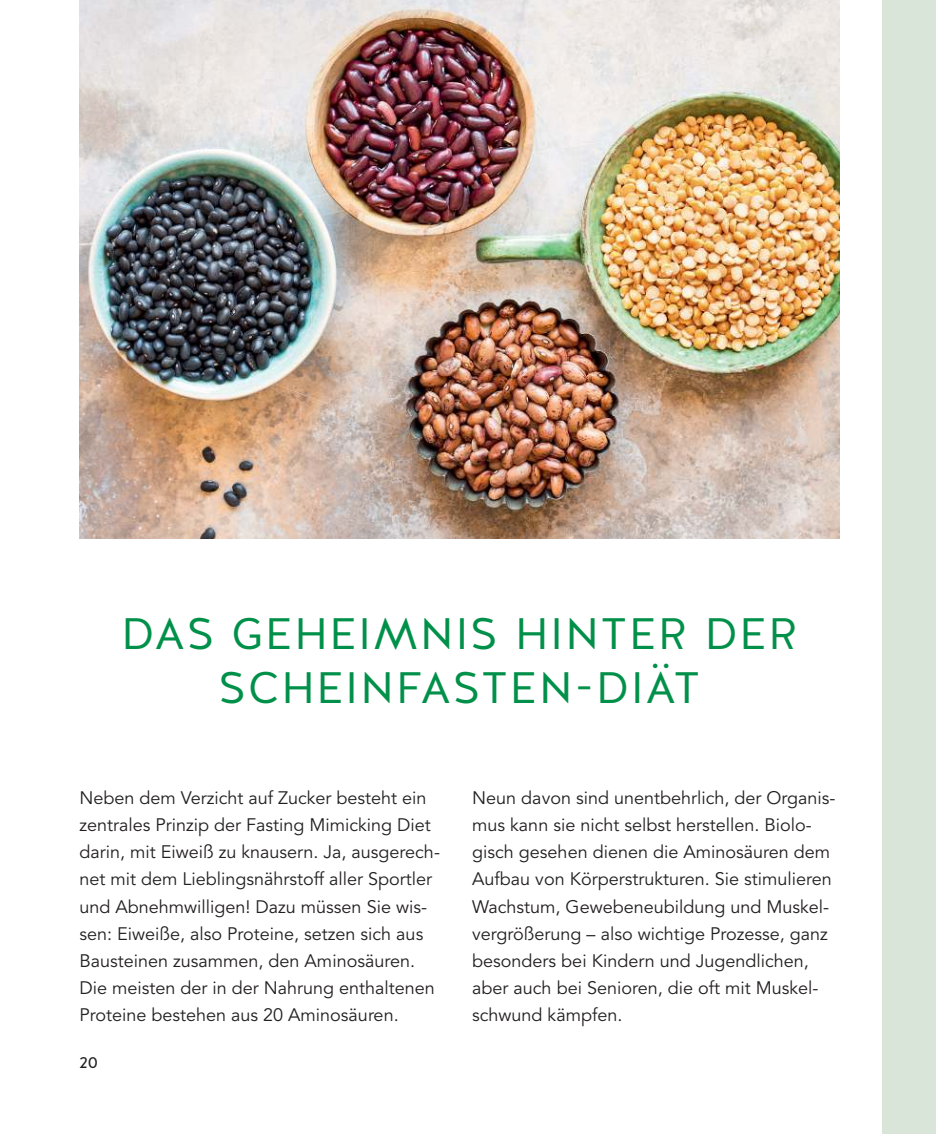
<style>
.page{position:relative;width:936px;height:1134px;background:#fff}
.page>*{position:absolute;margin:0;border:0;box-sizing:border-box;transform-origin:0 0}
.t1{font:44px/54px "Halis GR";letter-spacing:.05em;color:#009049;text-align:center}
.t2{font:18px/27.2px "Avenir LT Std";color:#221f1f}
.t3{font:16px "Halis GR";color:#221f1f}
</style>
<div class="page">
<div style="left:882px;top:0;width:53px;height:1134px;background:#dae5d9"></div>
<img style="left:79px;top:0;width:760px;height:539px">
<h1 class="t1" style="left:121px;top:607px;width:677px">DAS GEHEIMNIS HINTER DER<br>SCHEINFASTEN-DIÄT</h1>
<p class="t2" style="left:79px;top:786px;width:362px">Neben dem Verzicht auf Zucker besteht ein zentrales Prinzip der Fasting Mimicking Diet darin, mit Eiweiß zu knausern. Ja, ausgerech&shy;net mit dem Lieblingsnährstoff aller Sportler und Abnehmwilligen! Dazu müssen Sie wis&shy;sen: Eiweiße, also Proteine, setzen sich aus Bausteinen zusammen, den Aminosäuren.<br>Die meisten der in der Nahrung enthaltenen Proteine bestehen aus 20 Aminosäuren.</p>
<p class="t2" style="left:472px;top:786px;width:365px">Neun davon sind unentbehrlich, der Organis&shy;mus kann sie nicht selbst herstellen. Biolo&shy;gisch gesehen dienen die Aminosäuren dem Aufbau von Körperstrukturen. Sie stimulieren Wachstum, Gewebeneubildung und Muskel&shy;vergrößerung – also wichtige Prozesse, ganz besonders bei Kindern und Jugendlichen, aber auch bei Senioren, die oft mit Muskel&shy;schwund kämpfen.</p>
<p class="t3" style="left:79px;top:1053px;width:20px">20</p>
</div>
